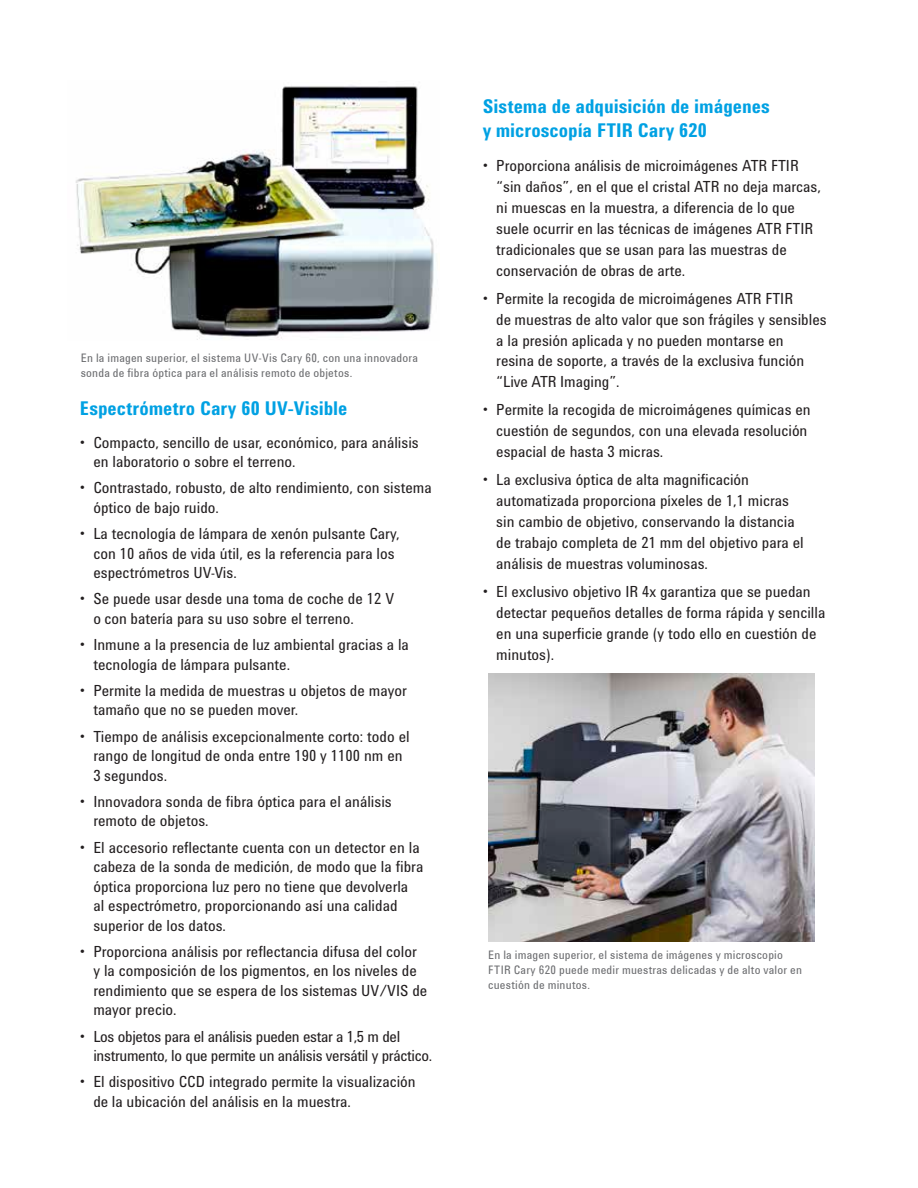
<style>
.page{position:relative;width:918px;height:1188px;background:#fff}
.page>*{position:absolute;margin:0;border:0;box-sizing:border-box;transform-origin:0 0}
.t1{font:700 19.5px/24px "Agilent Condensed CFF";color:#00a1e3}
.t2{font:15.75px/19.5px "Agilent Condensed CFF";color:#231f20}
.t3{font:15.75px/19.5px "Agilent Condensed CFF";letter-spacing:-.02em;color:#231f20}
.t4{font:12px/15px "Agilent Cond TT";letter-spacing:.015em;color:#6c6d70}
</style>
<div class="page">
<img style="left:489px;top:674px;width:326px;height:268px">
<img style="left:75px;top:86px;width:359px;height:254px">
<p class="t4" style="left:81px;top:350px;width:339px">En la imagen superior, el sistema UV-Vis Cary 60, con una innovadora sonda de fibra óptica para el análisis remoto de objetos.</p>
<p class="t1" style="left:80px;top:396px;width:269px">Espectrómetro Cary 60 UV-Visible</p>
<p class="t2" style="left:93px;top:432px;width:327px;text-indent:-13px">• Compacto, sencillo de usar, económico, para análisis en laboratorio o sobre el terreno.</p>
<p class="t2" style="left:93px;top:478px;width:340px;text-indent:-13px">• Contrastado, robusto, de alto rendimiento, con sistema óptico de bajo ruido.</p>
<p class="t2" style="left:93px;top:523px;width:308px;text-indent:-13px">• La tecnología de lámpara de xenón pulsante Cary, con 10 años de vida útil, es la referencia para los espectrómetros UV-Vis.</p>
<p class="t2" style="left:93px;top:589px;width:302px;text-indent:-13px">• Se puede usar desde una toma de coche de 12 V o con batería para su uso sobre el terreno.</p>
<p class="t2" style="left:93px;top:634px;width:317px;text-indent:-13px">• Inmune a la presencia de luz ambiental gracias a la tecnología de lámpara pulsante.</p>
<p class="t2" style="left:93px;top:680px;width:315px;text-indent:-13px">• Permite la medida de muestras u objetos de mayor tamaño que no se pueden mover.</p>
<p class="t2" style="left:93px;top:726px;width:318px;text-indent:-13px">• Tiempo de análisis excepcionalmente corto: todo el rango de longitud de onda entre 190 y 1100 nm en<br>3 segundos.</p>
<p class="t2" style="left:93px;top:791px;width:300px;text-indent:-13px">• Innovadora sonda de fibra óptica para el análisis remoto de objetos.</p>
<p class="t2" style="left:93px;top:837px;width:331px;text-indent:-13px">• El accesorio reflectante cuenta con un detector en la cabeza de la sonda de medición, de modo que la fibra óptica proporciona luz pero no tiene que devolverla<br>al espectrómetro, proporcionando así una calidad superior de los datos.</p>
<p class="t2" style="left:93px;top:941px;width:335px;text-indent:-13px">• Proporciona análisis por reflectancia difusa del color y la composición de los pigmentos, en los niveles de rendimiento que se espera de los sistemas UV/VIS de mayor precio.</p>
<p class="t3" style="left:93px;top:1026px;width:340px;text-indent:-13px">• Los objetos para el análisis pueden estar a 1,5 m del instrumento, lo que permite un análisis versátil y práctico.</p>
<p class="t2" style="left:93px;top:1072px;width:324px;text-indent:-13px">• El dispositivo CCD integrado permite la visualización de la ubicación del análisis en la muestra.</p>
<p class="t1" style="left:483px;top:94px;width:289px">Sistema de adquisición de imágenes y microscopía FTIR Cary 620</p>
<p class="t2" style="left:496px;top:154px;width:326px;line-height:21px;text-indent:-13px">• Proporciona análisis de microimágenes ATR FTIR “sin daños”, en el que el cristal ATR no deja marcas, ni muescas en la muestra, a diferencia de lo que suele ocurrir en las técnicas de imágenes ATR FTIR tradicionales que se usan para las muestras de conservación de obras de arte.</p>
<p class="t2" style="left:496px;top:287px;width:332px;line-height:21px;text-indent:-13px">• Permite la recogida de microimágenes ATR FTIR<br>de muestras de alto valor que son frágiles y sensibles a la presión aplicada y no pueden montarse en<br>resina de soporte, a través de la exclusiva función “Live ATR Imaging”.</p>
<p class="t2" style="left:496px;top:399px;width:316px;line-height:21px;text-indent:-13px">• Permite la recogida de microimágenes químicas en cuestión de segundos, con una elevada resolución espacial de hasta 3 micras.</p>
<p class="t2" style="left:496px;top:468px;width:309px;line-height:21px;text-indent:-13px">• La exclusiva óptica de alta magnificación automatizada proporciona píxeles de 1,1 micras sin cambio de objetivo, conservando la distancia de trabajo completa de 21 mm del objetivo para el análisis de muestras voluminosas.</p>
<p class="t2" style="left:496px;top:580px;width:331px;line-height:21px;text-indent:-13px">• El exclusivo objetivo IR 4x garantiza que se puedan detectar pequeños detalles de forma rápida y sencilla en una superficie grande (y todo ello en cuestión de minutos).</p>
<p class="t4" style="left:488px;top:947px;width:315px">En la imagen superior, el sistema de imágenes y microscopio<br>FTIR Cary 620 puede medir muestras delicadas y de alto valor en cuestión de minutos.</p>
</div>
